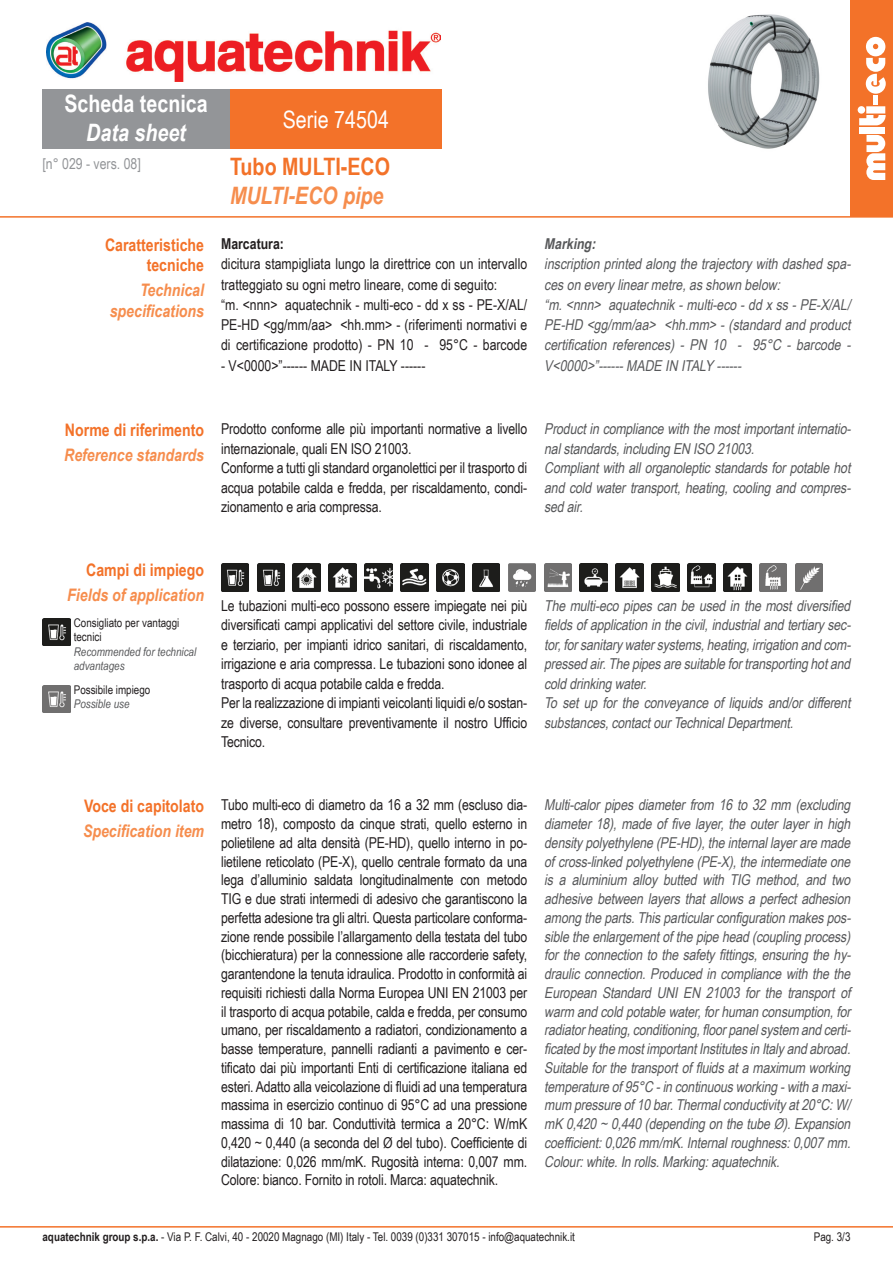
<style>
.page{position:relative;width:893px;height:1263px;background:#fff}
.page>*{position:absolute;margin:0;border:0;box-sizing:border-box;transform-origin:0 0}
.t1{font:700 24px "Arial Narrow";color:#f37229}
.t2{font:italic 700 24px "Arial Narrow";color:#f68d4d}
.t3{font:700 24px "Arial Narrow";color:#fff}
.t4{font:24px "Arial Narrow";color:#fff}
.t5{font:italic 700 24px "Arial Narrow";color:#fff}
.t6{font:italic 700 17.25px/20.7px "Arial Narrow";color:#f68d4d;text-align:right}
.t7{font:700 17.25px/20.7px "Arial Narrow";color:#f37229;text-align:right}
.t8{font:15px/18.8px "Arial Narrow";letter-spacing:-.01em;color:#231f20;text-align:justify}
.t9{font:italic 15px/18.8px "Arial Narrow";color:#57585a;text-align:justify}
.t10{font:15px "Arial Narrow";color:#939598}
.t11{font:700 15px "Arial Narrow";color:#231f20}
.t12{font:italic 700 15px "Arial Narrow";color:#57585a}
.t13{font:12px/14.4px "Arial Narrow";color:#231f20}
.t14{font:italic 12px/14.4px "Arial Narrow";color:#57585a}
.s1{font-weight:700}
</style>
<div class="page">
<hr style="left:0;top:1226px;width:893px;height:1px;background:#f37229">
<img style="left:221px;top:564px;width:28px;height:27px">
<img style="left:257px;top:564px;width:28px;height:27px">
<img style="left:293px;top:564px;width:27px;height:27px">
<img style="left:329px;top:564px;width:27px;height:27px">
<img style="left:365px;top:564px;width:27px;height:27px">
<img style="left:400px;top:564px;width:28px;height:27px">
<img style="left:436px;top:564px;width:28px;height:27px">
<img style="left:472px;top:564px;width:28px;height:27px">
<img style="left:508px;top:564px;width:28px;height:27px">
<img style="left:580px;top:564px;width:28px;height:27px">
<img style="left:544px;top:564px;width:28px;height:27px">
<img style="left:616px;top:564px;width:27px;height:27px">
<img style="left:652px;top:564px;width:27px;height:27px">
<img style="left:687px;top:564px;width:28px;height:27px">
<img style="left:795px;top:564px;width:28px;height:27px">
<img style="left:723px;top:564px;width:28px;height:27px">
<img style="left:759px;top:564px;width:28px;height:27px">
<img style="left:43px;top:618px;width:27px;height:28px">
<img style="left:43px;top:685px;width:27px;height:28px">
<div style="left:230px;top:89px;width:212px;height:60px;background:#f37229"></div>
<div style="left:43px;top:89px;width:187px;height:60px;background:#939598"></div>
<hr style="left:0;top:216px;width:893px;height:2px;background:#f37229">
<img style="left:47px;top:22px;width:393px;height:60px">
<img style="left:708px;top:14px;width:112px;height:135px">
<div style="left:850px;top:0;width:43px;height:217px;background:#f37229"></div>
<div style="left:859px;top:127px;width:26px;height:6px;background:#fff"></div>
<svg style="left:866px;top:135px;width:19px;height:45px"></svg>
<svg style="left:859px;top:106px;width:27px;height:19px"></svg>
<div style="left:873px;top:95px;width:5px;height:10px;background:#fff"></div>
<svg style="left:866px;top:37px;width:20px;height:57px"></svg>
<p class="t3" style="left:64px;top:86px;width:145px">Scheda tecnica</p>
<p class="t5" style="left:86px;top:114px;width:101px">Data sheet</p>
<p class="t10" style="left:43px;top:152px;width:100px">[n° 029 - vers. 08]</p>
<p class="t7" style="left:105px;top:233px;width:101px">Caratteristiche tecniche</p>
<p class="t6" style="left:110px;top:279px;width:96px">Technical specifications</p>
<p class="t4" style="left:283px;top:102px;width:108px">Serie 74504</p>
<p class="t1" style="left:230px;top:149px;width:162px">Tubo MULTI-ECO</p>
<p class="t2" style="left:230px;top:178px;width:155px">MULTI-ECO pipe</p>
<p class="t11" style="left:221px;top:232px;width:64px">Marcatura:</p>
<p class="t8" style="left:221px;top:253px;width:308px;line-height:20.2px">dicitura stampigliata lungo la direttrice con un intervallo tratteggiato su ogni metro lineare, come di seguito:</p>
<p class="t8" style="left:221px;top:294px;width:308px;line-height:20.2px">“m. &lt;nnn&gt; aquatechnik - multi-eco - dd x ss - PE-X/AL/ PE-HD &lt;gg/mm/aa&gt; &lt;hh.mm&gt; - (riferimenti normativi e di certificazione prodotto) - PN 10 - 95°C - barcode</p>
<p class="t8" style="left:221px;top:355px;width:206px">- V&lt;0000&gt;”------ MADE IN ITALY ------</p>
<p class="t12" style="left:544px;top:232px;width:57px">Marking:</p>
<p class="t9" style="left:544px;top:253px;width:311px;line-height:20.2px">inscriptionprintedalongthetrajectorywithdashedspa&shy;cesoneverylinearmetre,asshownbelow:</p>
<p class="t9" style="left:544px;top:294px;width:311px;line-height:20.2px">“m.&lt;nnn&gt; aquatechnik-multi-eco-ddxss-PE-X/AL/ PE-HD &lt;gg/mm/aa&gt; &lt;hh.mm&gt; -(standardandproduct certification references) - PN 10 - 95°C - barcode - V&lt;0000&gt;”------MADE IN ITALY ------</p>
<p class="t7" style="left:65px;top:418px;width:141px">Norme di riferimento</p>
<p class="t6" style="left:64px;top:443px;width:141px">Reference standards</p>
<p class="t8" style="left:221px;top:418px;width:308px;line-height:19.5px">Prodotto conforme alle più importanti normative a livello internazionale, quali EN ISO 21003.</p>
<p class="t8" style="left:221px;top:457px;width:308px;line-height:19.5px">Conforme a tutti gli standard organolettici per il trasporto di acqua potabile calda e fredda, per riscaldamento, condi&shy;zionamento e aria compressa.</p>
<p class="t9" style="left:544px;top:418px;width:311px;line-height:19.5px">Productincompliancewiththemostimportantinternatio&shy;nalstandards,includingEN ISO 21003.</p>
<p class="t9" style="left:544px;top:457px;width:311px;line-height:19.5px">Compliantwithallorganolepticstandardsforpotablehot and cold water transport, heating, cooling and compres&shy;sedair.</p>
<p class="t7" style="left:86px;top:559px;width:119px">Campi di impiego</p>
<p class="t6" style="left:67px;top:584px;width:138px">Fields of application</p>
<p class="t13" style="left:74px;top:615px;width:107px">Consigliato per vantaggi tecnici</p>
<p class="t14" style="left:74px;top:644px;width:124px">Recommended for technical advantages</p>
<p class="t13" style="left:74px;top:682px;width:78px">Possibile impiego</p>
<p class="t14" style="left:74px;top:696px;width:57px">Possible use</p>
<p class="t8" style="left:221px;top:595px;width:308px;line-height:19.5px">Le tubazioni multi-eco possono essere impiegate nei più diversificati campi applicativi del settore civile, industriale e terziario, per impianti idrico sanitari, di riscaldamento, irrigazione e aria compressa. Le tubazioni sono idonee al trasporto di acqua potabile calda e fredda.</p>
<p class="t8" style="left:221px;top:693px;width:308px;line-height:19.5px">Per la realizzazione di impianti veicolanti liquidi e/o sostan&shy;ze diverse, consultare preventivamente il nostro Ufficio Tecnico.</p>
<p class="t9" style="left:544px;top:595px;width:311px;line-height:19.5px">The multi-eco pipes can be used in the most diversified fieldsofapplicationinthecivil,industrialandtertiarysec&shy;tor,forsanitarywatersystems,heating,irrigationandcom&shy;pressedair.Thepipesaresuitablefortransportinghotand colddrinkingwater.</p>
<p class="t9" style="left:544px;top:693px;width:311px;line-height:19.5px">To set up for the conveyance of liquids and/or different substances,contactourTechnicalDepartment.</p>
<p class="t7" style="left:84px;top:795px;width:122px">Voce di capitolato</p>
<p class="t6" style="left:83px;top:820px;width:123px">Specification item</p>
<p class="t8" style="left:221px;top:795px;width:308px">Tubo multi-eco di diametro da 16 a 32 mm (escluso dia&shy;metro 18), composto da cinque strati, quello esterno in polietilene ad alta densità (PE-HD), quello interno in po&shy;lietilene reticolato (PE-X), quello centrale formato da una lega d’alluminio saldata longitudinalmente con metodo TIG e due strati intermedi di adesivo che garantiscono la perfetta adesione tra gli altri. Questa particolare conforma&shy;zione rende possibile l’allargamento della testata del tubo (bicchieratura) per la connessione alle raccorderie safety, garantendone la tenuta idraulica. Prodotto in conformità ai requisiti richiesti dalla Norma Europea UNI EN 21003 per il trasporto di acqua potabile, calda e fredda, per consumo umano, per riscaldamento a radiatori, condizionamento a basse temperature, pannelli radianti a pavimento e cer&shy;tificato dai più importanti Enti di certificazione italiana ed esteri. Adatto alla veicolazione di fluidi ad una temperatura massima in esercizio continuo di 95°C ad una pressione massima di 10 bar. Conduttività termica a 20°C: W/mK 0,420 ~ 0,440 (a seconda del Ø del tubo). Coefficiente di dilatazione: 0,026 mm/mK. Rugosità interna: 0,007 mm.<br>Colore: bianco. Fornito in rotoli. Marca: aquatechnik.</p>
<p class="t9" style="left:544px;top:795px;width:311px">Multi-calor pipes diameter from 16 to 32 mm (excluding diameter 18), made of five layer, the outer layer in high densitypolyethylene(PE-HD),theinternallayeraremade ofcross-linkedpolyethylene(PE-X),theintermediateone is a aluminium alloy butted with TIG method, and two adhesive between layers that allows a perfect adhesion amongtheparts.Thisparticularconfigurationmakespos&shy;sibletheenlargementofthepipehead(couplingprocess) fortheconnectiontothesafetyfittings,ensuringthehy&shy;draulic connection. Produced in compliance with the the European Standard UNI EN 21003 for the transport of warm andcoldpotablewater,forhumanconsumption,for radiatorheating,conditioning,floorpanelsystem andcerti&shy;ficatedbythemostimportantInstitutesinItalyandabroad.<br>Suitableforthetransportoffluidsatamaximum working temperatureof95°C -incontinuousworking-withamaxi&shy;mum pressureof10bar.Thermalconductivityat20°C:W/ mK 0,420~0,440(dependingonthetubeØ).Expansion coefficient:0,026mm/mK.Internalroughness:0,007mm.<br>Colour:white.Inrolls.Marking:aquatechnik.</p>
<p class="t13" style="left:43px;top:1229px;width:534px"><span class="s1">aquatechnik group s.p.a.</span> - Via P. F. Calvi, 40 - 20020 Magnago (MI) Italy - Tel. 0039 (0)331 307015 - info@aquatechnik.it</p>
<p class="t13" style="left:814px;top:1229px;width:38px">Pag. 3/3</p>
</div>
